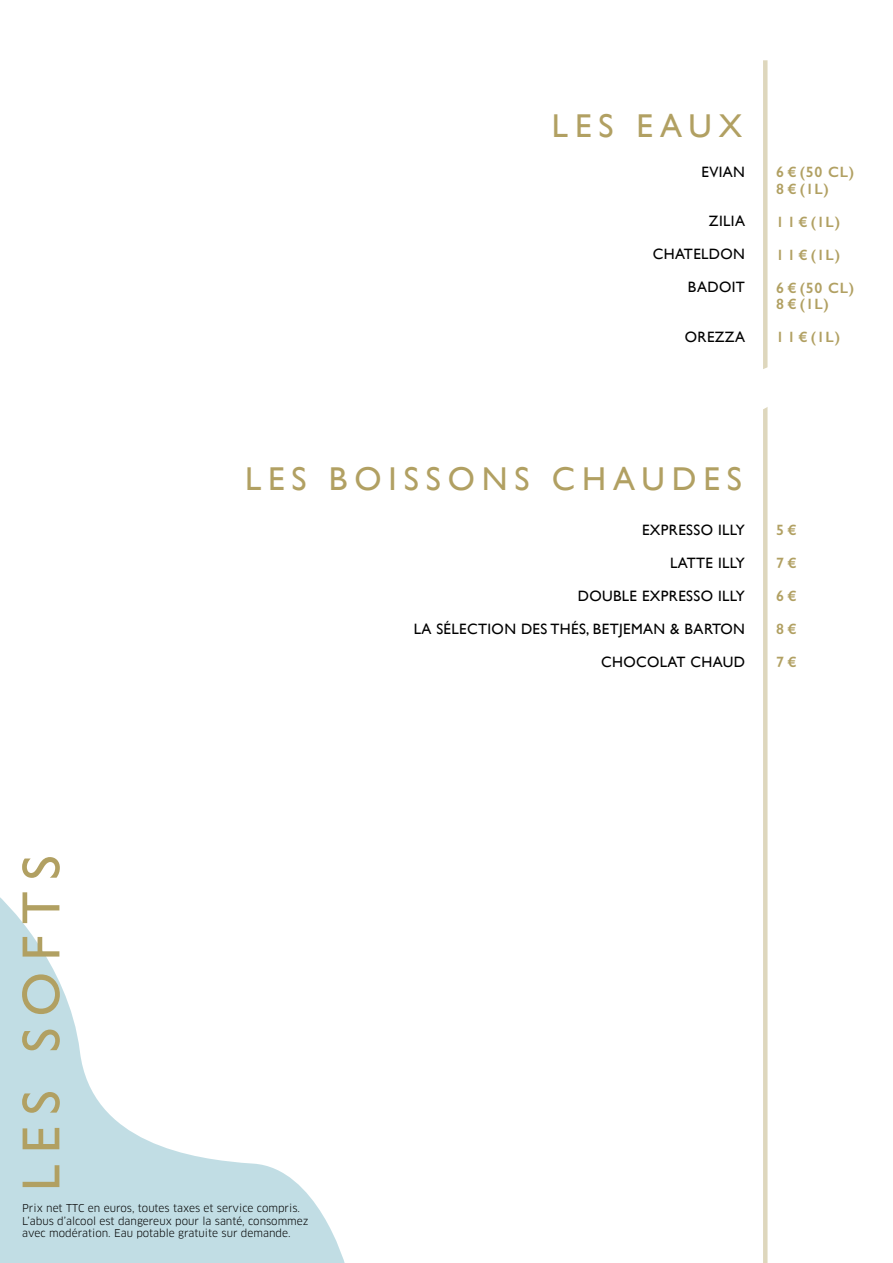
<style>
.page{position:relative;width:893px;height:1263px;background:#fff}
.page>*{position:absolute;margin:0;border:0;box-sizing:border-box;transform-origin:0 0}
.t1{font:54px "Gill Sans";letter-spacing:.21em;color:#b1a062}
.t2{font:33px "Gill Sans";letter-spacing:.21em;color:#b1a062}
.t3{font:15px "Gill Sans";letter-spacing:.025em;color:#000}
.t4{font:600 15px/16.5px "Gill Sans";letter-spacing:.05em;color:#b1a062}
.t5{font:10.5px/12.6px "Clan OT";color:#000}
</style>
<div class="page">
<hr style="left:763px;top:60px;width:4px;height:1203px;background:#ded7bd">
<svg style="left:0;top:897px;width:345px;height:366px"></svg>
<svg style="left:763px;top:301px;width:5px;height:191px"></svg>
<h2 class="t2" style="left:552px;top:106px;width:192px">LES EAUX</h2>
<h3 class="t3" style="left:701px;top:163px;width:45px">EVIAN</h3>
<h3 class="t3" style="left:709px;top:213px;width:38px">ZILIA</h3>
<h3 class="t3" style="left:653px;top:246px;width:94px">CHATELDON</h3>
<h3 class="t3" style="left:688px;top:279px;width:59px">BADOIT</h3>
<h3 class="t3" style="left:685px;top:328px;width:62px">OREZZA</h3>
<h3 class="t4" style="left:776px;top:164px;width:79px">6 € (50 CL)<br>8 € (1L)</h3>
<h3 class="t4" style="left:776px;top:213px;width:65px">11€(1L)</h3>
<h3 class="t4" style="left:776px;top:246px;width:65px">11€(1L)</h3>
<h3 class="t4" style="left:776px;top:279px;width:79px">6 € (50 CL)<br>8 € (1L)</h3>
<h3 class="t4" style="left:776px;top:329px;width:65px">11€(1L)</h3>
<h2 class="t2" style="left:245px;top:459px;width:498px">LES BOISSONS CHAUDES</h2>
<h3 class="t3" style="left:642px;top:521px;width:104px">EXPRESSO ILLY</h3>
<h3 class="t3" style="left:670px;top:554px;width:76px">LATTE ILLY</h3>
<h3 class="t3" style="left:578px;top:587px;width:169px">DOUBLE EXPRESSO ILLY</h3>
<h3 class="t3" style="left:414px;top:620px;width:333px">LA SÉLECTION DES THÉS, BETJEMAN &amp; BARTON</h3>
<h3 class="t3" style="left:601px;top:653px;width:145px">CHOCOLAT CHAUD</h3>
<h3 class="t4" style="left:776px;top:522px;width:22px">5€</h3>
<h3 class="t4" style="left:776px;top:555px;width:22px">7€</h3>
<h3 class="t4" style="left:776px;top:588px;width:22px">6€</h3>
<h3 class="t4" style="left:776px;top:621px;width:22px">8€</h3>
<h3 class="t4" style="left:776px;top:654px;width:22px">7€</h3>
<h1 class="t1" style="left:9px;top:1191px;width:337px;rotate:-90deg">LES SOFTS</h1>
<p class="t5" style="left:22px;top:1202px;width:288px">Prix net TTC en euros, toutes taxes et service compris.<br>L’abus d’alcool est dangereux pour la santé, consommez avec modération. Eau potable gratuite sur demande.</p>
</div>
